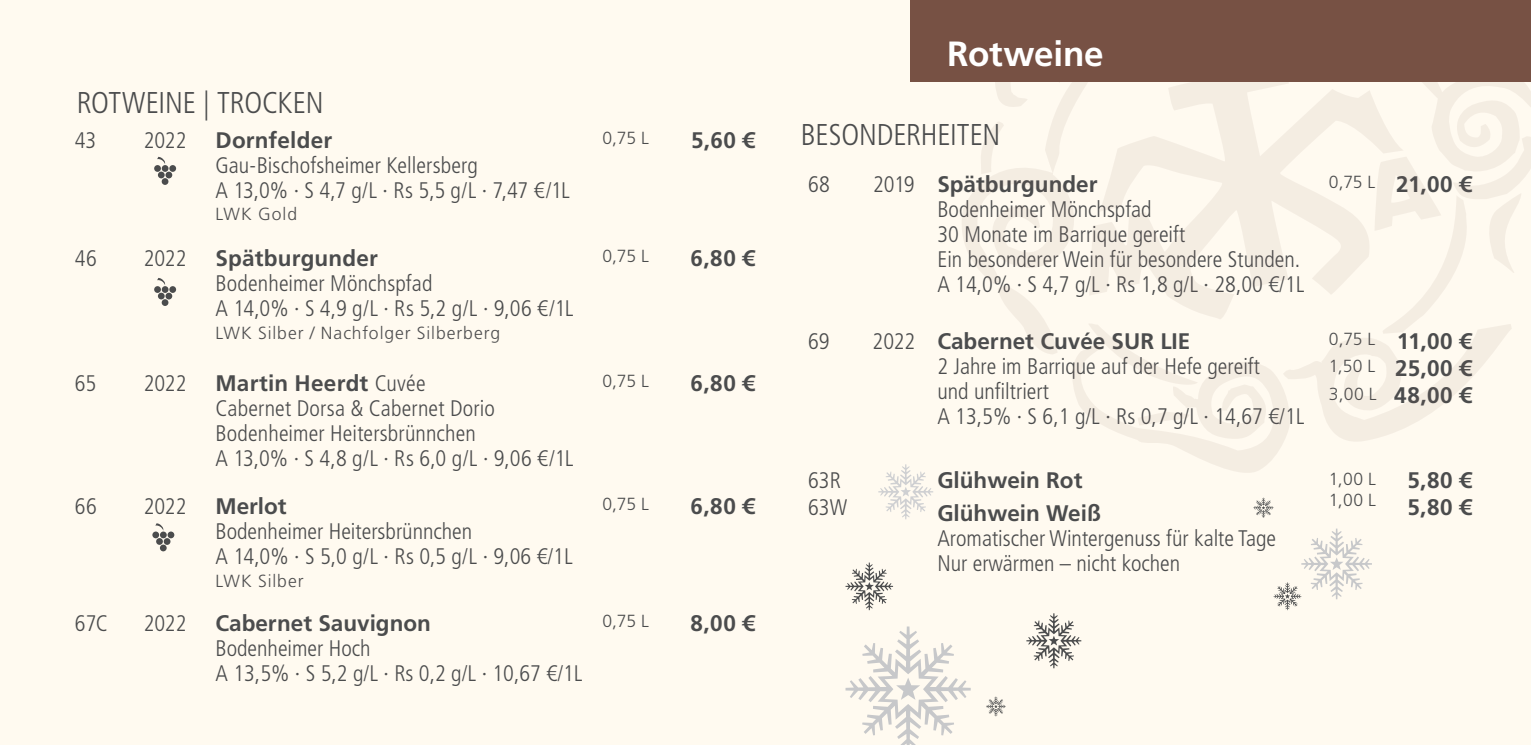
<style>
.page{position:relative;width:1531px;height:745px;background:#fff}
.page>*{position:absolute;margin:0;border:0;box-sizing:border-box;transform-origin:0 0}
.t1{font:700 35px "Frutiger LT Std";letter-spacing:-.005em;color:#fff}
.t2{font:300 condensed 30px "Frutiger LT Std";letter-spacing:-.005em;color:#4b4c4d}
.t3{font:300 condensed 22.5px/25px "Frutiger LT Std";color:#4b4c4d}
.t4{font:700 22.5px "Frutiger LT Std";color:#4b4c4d}
.t5{font:300 17.5px "Frutiger LT Std";letter-spacing:-.01em;color:#4b4c4d}
.t6{font:300 17.5px "Frutiger LT Std";letter-spacing:.05em;color:#4e4e4f}
.s1{font-weight:300;font-stretch:condensed}
</style>
<div class="page">
<div style="left:0;top:0;width:1531px;height:744px;background:#fffaf0"></div>
<svg style="left:878px;top:464px;width:55px;height:55px"></svg>
<svg style="left:953px;top:81px;width:578px;height:392px"></svg>
<div style="left:910px;top:0;width:621px;height:81px;background:#775144"></div>
<div style="left:154px;top:286px;width:7px;height:7px;background:#4b4c4d;border-radius:50%"></div>
<div style="left:162px;top:286px;width:6px;height:7px;background:#4b4c4d;border-radius:50%"></div>
<div style="left:169px;top:286px;width:7px;height:7px;background:#4b4c4d;border-radius:50%"></div>
<div style="left:158px;top:292px;width:7px;height:7px;background:#4b4c4d;border-radius:50%"></div>
<div style="left:165px;top:292px;width:7px;height:7px;background:#4b4c4d;border-radius:50%"></div>
<div style="left:162px;top:299px;width:6px;height:7px;background:#4b4c4d;border-radius:50%"></div>
<svg style="left:157px;top:278px;width:8px;height:7px"></svg>
<div style="left:154px;top:165px;width:7px;height:7px;background:#4b4c4d;border-radius:50%"></div>
<div style="left:162px;top:165px;width:6px;height:7px;background:#4b4c4d;border-radius:50%"></div>
<div style="left:169px;top:165px;width:7px;height:7px;background:#4b4c4d;border-radius:50%"></div>
<div style="left:158px;top:171px;width:7px;height:7px;background:#4b4c4d;border-radius:50%"></div>
<div style="left:165px;top:171px;width:7px;height:7px;background:#4b4c4d;border-radius:50%"></div>
<div style="left:162px;top:178px;width:6px;height:7px;background:#4b4c4d;border-radius:50%"></div>
<svg style="left:157px;top:157px;width:8px;height:7px"></svg>
<div style="left:152px;top:531px;width:7px;height:7px;background:#4b4c4d;border-radius:50%"></div>
<div style="left:160px;top:531px;width:7px;height:7px;background:#4b4c4d;border-radius:50%"></div>
<div style="left:168px;top:531px;width:6px;height:7px;background:#4b4c4d;border-radius:50%"></div>
<svg style="left:156px;top:537px;width:7px;height:7px"></svg>
<svg style="left:164px;top:537px;width:6px;height:7px"></svg>
<div style="left:160px;top:544px;width:7px;height:7px;background:#4b4c4d;border-radius:50%"></div>
<svg style="left:155px;top:523px;width:8px;height:7px"></svg>
<svg style="left:986px;top:696px;width:20px;height:20px"></svg>
<svg style="left:845px;top:626px;width:126px;height:118px"></svg>
<svg style="left:1253px;top:497px;width:20px;height:20px"></svg>
<svg style="left:1026px;top:613px;width:55px;height:54px"></svg>
<svg style="left:1273px;top:528px;width:99px;height:81px"></svg>
<svg style="left:845px;top:562px;width:48px;height:47px"></svg>
<p class="t2" style="left:77px;top:85px;width:248px">ROTWEINE | TROCKEN</p>
<p class="t3" style="left:75px;top:128px;width:23px">43</p>
<p class="t3" style="left:144px;top:128px;width:44px">2022</p>
<p class="t4" style="left:215px;top:127px;width:118px">Dornfelder</p>
<p class="t3" style="left:215px;top:153px;width:264px">Gau-Bischofsheimer Kellersberg</p>
<p class="t3" style="left:215px;top:178px;width:356px">A 13,0% · S 4,7 g/L · Rs 5,5 g/L · 7,47 €/1L</p>
<p class="t6" style="left:215px;top:204px;width:83px">LWK Gold</p>
<p class="t3" style="left:75px;top:246px;width:24px">46</p>
<p class="t3" style="left:144px;top:246px;width:44px">2022</p>
<p class="t4" style="left:215px;top:245px;width:164px">Spätburgunder</p>
<p class="t3" style="left:215px;top:271px;width:218px">Bodenheimer Mönchspfad</p>
<p class="t3" style="left:215px;top:296px;width:359px">A 14,0% · S 4,9 g/L · Rs 5,2 g/L · 9,06 €/1L</p>
<p class="t6" style="left:215px;top:322px;width:286px">LWK Silber / Nachfolger Silberberg</p>
<p class="t3" style="left:75px;top:371px;width:23px">65</p>
<p class="t3" style="left:144px;top:371px;width:44px">2022</p>
<p class="t4" style="left:215px;top:370px;width:212px">Martin Heerdt <span class="s1">Cuvée</span></p>
<p class="t3" style="left:215px;top:396px;width:281px">Cabernet Dorsa &amp; Cabernet Dorio</p>
<p class="t3" style="left:215px;top:421px;width:262px">Bodenheimer Heitersbrünnchen</p>
<p class="t3" style="left:215px;top:446px;width:359px">A 13,0% · S 4,8 g/L · Rs 6,0 g/L · 9,06 €/1L</p>
<p class="t3" style="left:75px;top:493px;width:23px">66</p>
<p class="t3" style="left:144px;top:493px;width:44px">2022</p>
<p class="t4" style="left:215px;top:492px;width:73px">Merlot</p>
<p class="t3" style="left:215px;top:518px;width:258px">Bodenheimer Heitersbrünnchen</p>
<p class="t3" style="left:215px;top:543px;width:359px">A 14,0% · S 5,0 g/L · Rs 0,5 g/L · 9,06 €/1L</p>
<p class="t6" style="left:215px;top:570px;width:90px">LWK Silber</p>
<p class="t3" style="left:75px;top:610px;width:35px">67C</p>
<p class="t3" style="left:144px;top:610px;width:44px">2022</p>
<p class="t4" style="left:215px;top:609px;width:217px">Cabernet Sauvignon</p>
<p class="t3" style="left:215px;top:635px;width:157px">Bodenheimer Hoch</p>
<p class="t3" style="left:215px;top:660px;width:369px">A 13,5% · S 5,2 g/L · Rs 0,2 g/L · 10,67 €/1L</p>
<p class="t5" style="left:602px;top:128px;width:48px">0,75 L</p>
<p class="t4" style="left:691px;top:127px;width:65px">5,60 €</p>
<p class="t5" style="left:602px;top:246px;width:48px">0,75 L</p>
<p class="t4" style="left:690px;top:245px;width:66px">6,80 €</p>
<p class="t5" style="left:602px;top:371px;width:48px">0,75 L</p>
<p class="t4" style="left:690px;top:370px;width:66px">6,80 €</p>
<p class="t5" style="left:602px;top:494px;width:48px">0,75 L</p>
<p class="t4" style="left:690px;top:492px;width:66px">6,80 €</p>
<p class="t5" style="left:602px;top:610px;width:48px">0,75 L</p>
<p class="t4" style="left:690px;top:609px;width:66px">8,00 €</p>
<p class="t1" style="left:947px;top:33px;width:158px">Rotweine</p>
<p class="t2" style="left:801px;top:117px;width:201px">BESONDERHEITEN</p>
<p class="t3" style="left:808px;top:171px;width:24px">68</p>
<p class="t3" style="left:873px;top:171px;width:43px">2019</p>
<p class="t4" style="left:937px;top:170px;width:162px">Spätburgunder</p>
<p class="t3" style="left:937px;top:196px;width:216px">Bodenheimer Mönchspfad</p>
<p class="t3" style="left:937px;top:221px;width:249px">30 Monate im Barrique gereift</p>
<p class="t3" style="left:937px;top:246px;width:364px">Ein besonderer Wein für besondere Stunden.</p>
<p class="t3" style="left:937px;top:271px;width:369px">A 14,0% · S 4,7 g/L · Rs 1,8 g/L · 28,00 €/1L</p>
<p class="t3" style="left:808px;top:328px;width:23px">69</p>
<p class="t3" style="left:872px;top:328px;width:44px">2022</p>
<p class="t4" style="left:937px;top:327px;width:254px">Cabernet Cuvée SUR LIE</p>
<p class="t3" style="left:937px;top:353px;width:324px">2 Jahre im Barrique auf der Hefe gereift</p>
<p class="t3" style="left:937px;top:378px;width:369px">und unfiltriert<br>A 13,5% · S 6,1 g/L · Rs 0,7 g/L · 14,67 €/1L</p>
<p class="t3" style="left:808px;top:468px;width:34px">63R</p>
<p class="t3" style="left:808px;top:495px;width:41px">63W</p>
<p class="t4" style="left:937px;top:467px;width:147px">Glühwein Rot</p>
<p class="t4" style="left:937px;top:499px;width:165px">Glühwein Weiß</p>
<p class="t3" style="left:937px;top:525px;width:340px">Aromatischer Wintergenuss für kalte Tage</p>
<p class="t3" style="left:937px;top:550px;width:244px">Nur erwärmen – nicht kochen</p>
<p class="t5" style="left:1329px;top:172px;width:48px">0,75 L</p>
<p class="t4" style="left:1396px;top:170px;width:77px">21,00 €</p>
<p class="t5" style="left:1329px;top:328px;width:48px">0,75 L</p>
<p class="t5" style="left:1329px;top:356px;width:48px">1,50 L</p>
<p class="t5" style="left:1329px;top:383px;width:49px">3,00 L</p>
<p class="t4" style="left:1397px;top:327px;width:76px">11,00 €</p>
<p class="t4" style="left:1395px;top:354px;width:78px">25,00 €</p>
<p class="t4" style="left:1394px;top:381px;width:79px">48,00 €</p>
<p class="t5" style="left:1329px;top:468px;width:48px">1,00 L</p>
<p class="t5" style="left:1329px;top:489px;width:48px">1,00 L</p>
<p class="t4" style="left:1407px;top:467px;width:65px">5,80 €</p>
<p class="t4" style="left:1407px;top:494px;width:65px">5,80 €</p>
</div>
